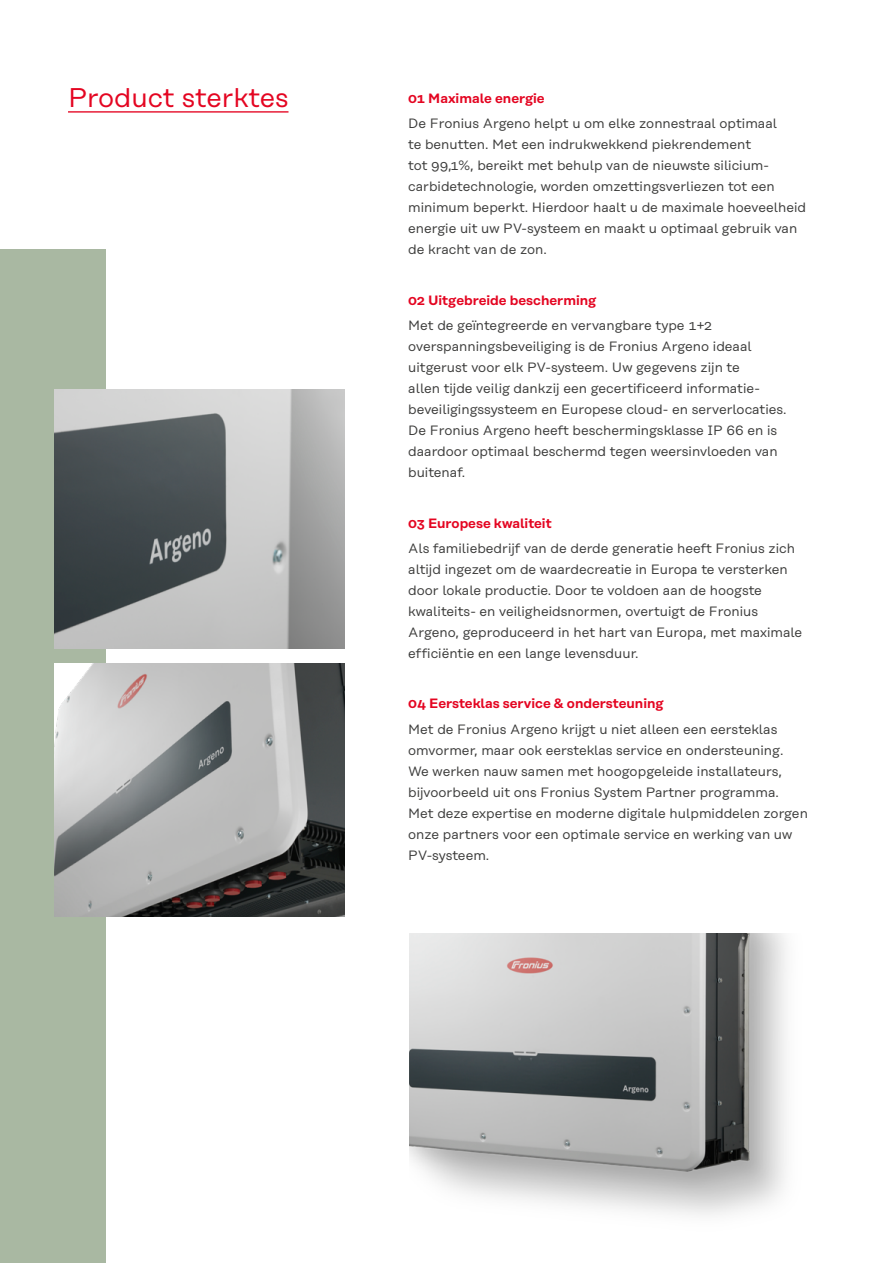
<style>
.page{position:relative;width:893px;height:1263px;background:#fff}
.page>*{position:absolute;margin:0;border:0;box-sizing:border-box;transform-origin:0 0}
.t1{font:27px "Rational Text";color:#e40521}
.t2{font:13.5px/21px "Rational Text";color:#3c3c3b}
.t3{font:600 13.5px "Rational Text";color:#e40521}
</style>
<div class="page">
<hr style="left:68px;top:111px;width:220px;height:2px;background:#e40521">
<div style="left:0;top:249px;width:106px;height:1014px;background:#a9b8a2"></div>
<img style="left:54px;top:389px;width:290px;height:259px">
<img style="left:409px;top:933px;width:378px;height:282px">
<img style="left:54px;top:663px;width:290px;height:254px">
<h1 class="t1" style="left:68px;top:82px;width:222px">Product sterktes</h1>
<p class="t3" style="left:408px;top:90px;width:138px">01 Maximale energie</p>
<p class="t2" style="left:408px;top:113px;width:399px">De Fronius Argeno helpt u om elke zonnestraal optimaal<br>te benutten. Met een indrukwekkend piekrendement<br>tot 99,1%, bereikt met behulp van de nieuwste silicium&shy;carbidetechnologie, worden omzettingsverliezen tot een minimum beperkt. Hierdoor haalt u de maximale hoeveelheid energie uit uw PV-systeem en maakt u optimaal gebruik van de kracht van de zon.</p>
<p class="t3" style="left:408px;top:292px;width:190px">02 Uitgebreide bescherming</p>
<p class="t2" style="left:408px;top:315px;width:380px">Met de geïntegreerde en vervangbare type 1+2 overspanningsbeveiliging is de Fronius Argeno ideaal uitgerust voor elk PV-systeem. Uw gegevens zijn te<br>allen tijde veilig dankzij een gecertificeerd informatie&shy;beveiligingssysteem en Europese cloud- en serverlocaties.<br>De Fronius Argeno heeft beschermingsklasse IP 66 en is daardoor optimaal beschermd tegen weersinvloeden van buitenaf.</p>
<p class="t3" style="left:408px;top:515px;width:145px">03 Europese kwaliteit</p>
<p class="t2" style="left:408px;top:538px;width:396px">Als familiebedrijf van de derde generatie heeft Fronius zich altijd ingezet om de waardecreatie in Europa te versterken door lokale productie. Door te voldoen aan de hoogste kwaliteits- en veiligheidsnormen, overtuigt de Fronius Argeno, geproduceerd in het hart van Europa, met maximale efficiëntie en een lange levensduur.</p>
<p class="t3" style="left:408px;top:696px;width:257px">04 Eersteklas service &amp; ondersteuning</p>
<p class="t2" style="left:408px;top:718px;width:401px">Met de Fronius Argeno krijgt u niet alleen een eersteklas omvormer, maar ook eersteklas service en ondersteuning.<br>We werken nauw samen met hoogopgeleide installateurs, bijvoorbeeld uit ons Fronius System Partner programma.<br>Met deze expertise en moderne digitale hulpmiddelen zorgen onze partners voor een optimale service en werking van uw PV-systeem.</p>
</div>
